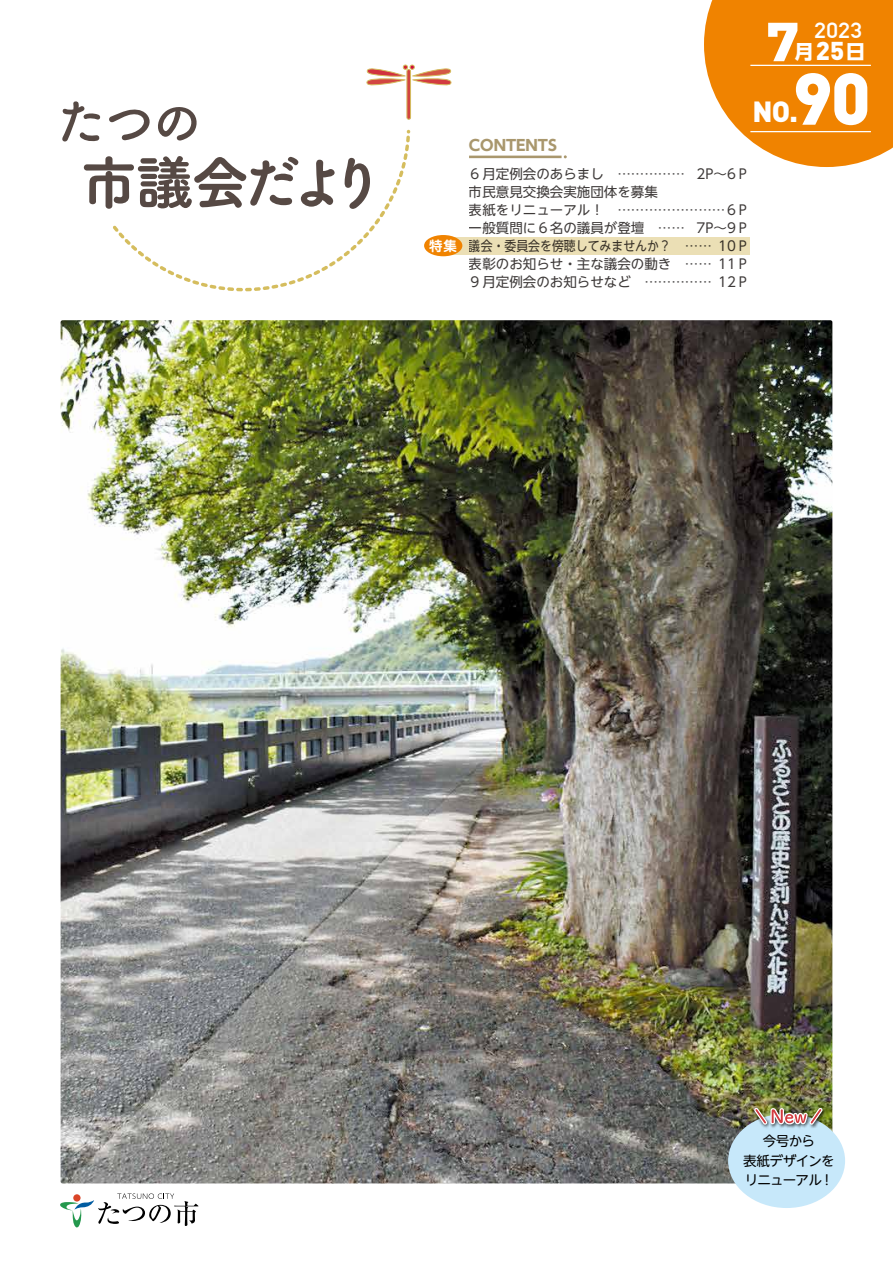
<style>
.page{position:relative;width:893px;height:1263px;background:#fff}
.page>*{position:absolute;margin:0;border:0;box-sizing:border-box;transform-origin:0 0}
.t1{font:900 72px "DIN";color:#fff}
.t2{font:58.5px "Tsuku A Rd Gothic Std E";letter-spacing:-.125em;color:#564944}
.t3{font:900 54px "DIN";color:#fff;scale:1.11 1}
.t4{font:52.5px "Tsuku A Rd Gothic Std B";color:#564944}
.t5{font:900 28.8px "DIN";color:#fff}
.t6{font:700 21.6px "DIN Alternate";color:#fff;scale:1.11 1}
.t7{font:700 19.5px "UD Shin Go NT Pro";color:#fff}
.t8{font:700 15px "UD Shin Go NT Pro";color:#a9976d}
.t9{font:13.5px/18px "UD Shin Go NT Pro";color:#3e3a39}
.t10{font:13.5px/19.5px "UD Shin M Go Pro";letter-spacing:-.045em;color:#000;text-align:center}
.t11{font:700 13.5px "UD Shin M Go Pro De";color:#fff}
.s1{color:#595757}
.s2{font-family:"DIN";font-weight:900;font-size:25.5px}
</style>
<div class="page">
<img style="left:61px;top:320px;width:771px;height:863px">
<div style="left:728px;top:1113px;width:117px;height:95px;background:#c7e8fa;border-radius:50%"></div>
<div style="left:443px;top:237px;width:307px;height:17px;background:#ebdfb5"></div>
<svg style="left:60px;top:1193px;width:139px;height:35px"></svg>
<div style="left:73px;top:1194px;width:8px;height:7px;background:#da4528;border-radius:50%"></div>
<div style="left:424px;top:235px;width:38px;height:21px;background:#f08300;border-radius:50%"></div>
<svg style="left:704px;top:0;width:189px;height:167px;background:#f19321"></svg>
<hr style="left:750px;top:65px;width:121px;height:1px;background:#fff">
<hr style="left:750px;top:131px;width:121px;height:1px;background:#fff">
<hr style="left:469px;top:156px;width:93px;height:2px;background:#a9976d">
<img style="left:825px;top:1106px;width:2px;height:21px">
<img style="left:752px;top:1075px;width:73px;height:53px">
<svg style="left:366px;top:65px;width:85px;height:55px"></svg>
<svg style="left:113px;top:130px;width:297px;height:161px"></svg>
<h3 class="t4" style="left:54px;top:80px;width:151px">たつの</h3>
<h2 class="t2" style="left:80px;top:136px;width:308px">市議会だより</h2>
<p class="t11" style="left:429px;top:235px;width:29px">特集</p>
<p class="t8" style="left:469px;top:133px;width:90px">CONTENTS</p>
<p class="t9" style="left:469px;top:165px;width:282px">６月定例会のあらまし <span class="s1">……………</span> 2P～6Ｐ市民意見交換会実施団体を募集<br>表紙をリニューアル！ <span class="s1">……………………</span>6Ｐ一般質問に６名の議員が登壇 <span class="s1">……</span> 7P～9Ｐ議会・委員会を傍聴してみませんか？ <span class="s1">……</span> 10Ｐ表彰のお知らせ・主な議会の動き <span class="s1">……</span> 11Ｐ<br>９月定例会のお知らせなど <span class="s1">……………</span> 12Ｐ</p>
<h3 class="t6" style="left:814px;top:14px;width:45px">2023</h3>
<h3 class="t3" style="left:766px;top:6px;width:32px">7</h3>
<h3 class="t7" style="left:794px;top:35px;width:72px">月<span class="s2">25</span>日</h3>
<h1 class="t1" style="left:793px;top:50px;width:80px">90</h1>
<h3 class="t5" style="left:753px;top:92px;width:47px">NO.</h3>
<p class="t10" style="left:743px;top:1130px;width:93px">今号から<br>表紙デザインをリニューアル！</p>
</div>
